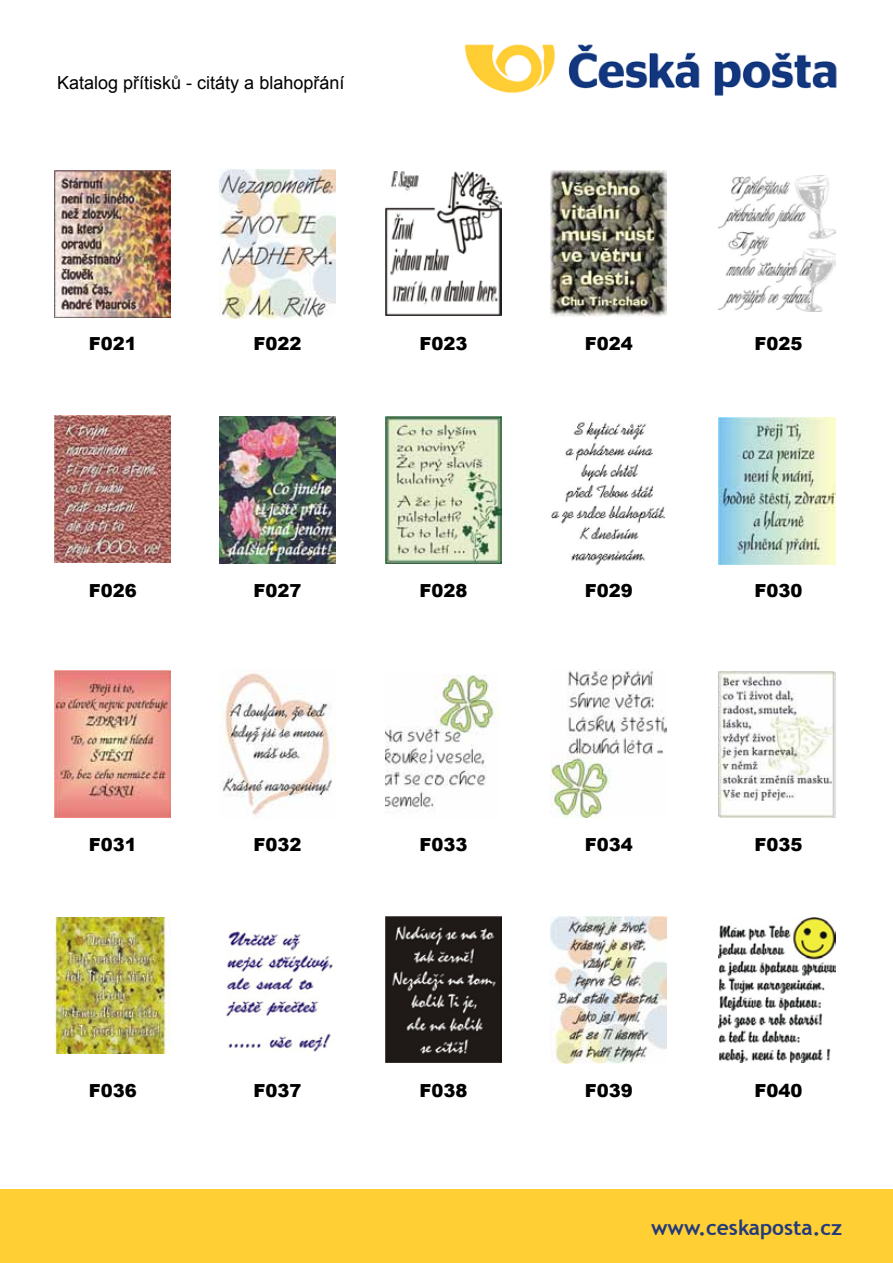
<style>
.page{position:relative;width:893px;height:1263px;background:#fff}
.page>*{position:absolute;margin:0;border:0;box-sizing:border-box;transform-origin:0 0}
.t1{font:700 21px "Trebuchet MS";color:#243b7a}
.t2{font:900 18px "Arial";color:#000}
.t3{font:18px "Arial";color:#000}
</style>
<div class="page">
<div style="left:0;top:1189px;width:893px;height:74px;background:#ffcf34"></div>
<img style="left:464px;top:44px;width:373px;height:52px">
<img style="left:55px;top:171px;width:116px;height:146px">
<img style="left:219px;top:169px;width:117px;height:149px">
<img style="left:385px;top:172px;width:117px;height:143px">
<img style="left:550px;top:170px;width:117px;height:147px">
<img style="left:719px;top:176px;width:116px;height:135px">
<img style="left:55px;top:415px;width:116px;height:147px">
<img style="left:719px;top:418px;width:116px;height:146px">
<img style="left:219px;top:416px;width:117px;height:147px">
<img style="left:551px;top:422px;width:114px;height:144px">
<img style="left:55px;top:670px;width:116px;height:147px">
<img style="left:219px;top:672px;width:117px;height:147px">
<img style="left:385px;top:674px;width:115px;height:137px">
<img style="left:550px;top:669px;width:117px;height:149px">
<img style="left:719px;top:671px;width:116px;height:146px">
<img style="left:55px;top:917px;width:116px;height:136px">
<img style="left:719px;top:917px;width:116px;height:145px">
<img style="left:226px;top:929px;width:107px;height:123px">
<img style="left:550px;top:916px;width:117px;height:147px">
<img style="left:385px;top:416px;width:117px;height:147px">
<img style="left:385px;top:916px;width:117px;height:147px">
<p class="t3" style="left:57px;top:71px;width:289px">Katalog přítisků - citáty a blahopřání</p>
<p class="t2" style="left:89px;top:330px;width:50px">F021</p>
<p class="t2" style="left:253px;top:330px;width:50px">F022</p>
<p class="t2" style="left:420px;top:330px;width:50px">F023</p>
<p class="t2" style="left:585px;top:330px;width:50px">F024</p>
<p class="t2" style="left:755px;top:330px;width:50px">F025</p>
<p class="t2" style="left:89px;top:577px;width:50px">F026</p>
<p class="t2" style="left:253px;top:577px;width:50px">F027</p>
<p class="t2" style="left:420px;top:577px;width:50px">F028</p>
<p class="t2" style="left:585px;top:577px;width:50px">F029</p>
<p class="t2" style="left:755px;top:577px;width:50px">F030</p>
<p class="t2" style="left:89px;top:831px;width:50px">F031</p>
<p class="t2" style="left:253px;top:831px;width:50px">F032</p>
<p class="t2" style="left:420px;top:831px;width:50px">F033</p>
<p class="t2" style="left:585px;top:831px;width:50px">F034</p>
<p class="t2" style="left:755px;top:831px;width:50px">F035</p>
<p class="t2" style="left:89px;top:1078px;width:50px">F036</p>
<p class="t2" style="left:253px;top:1078px;width:50px">F037</p>
<p class="t2" style="left:420px;top:1078px;width:50px">F038</p>
<p class="t2" style="left:585px;top:1078px;width:50px">F039</p>
<p class="t2" style="left:755px;top:1078px;width:50px">F040</p>
<p class="t1" style="left:651px;top:1214px;width:193px">www.ceskaposta.cz</p>
</div>
